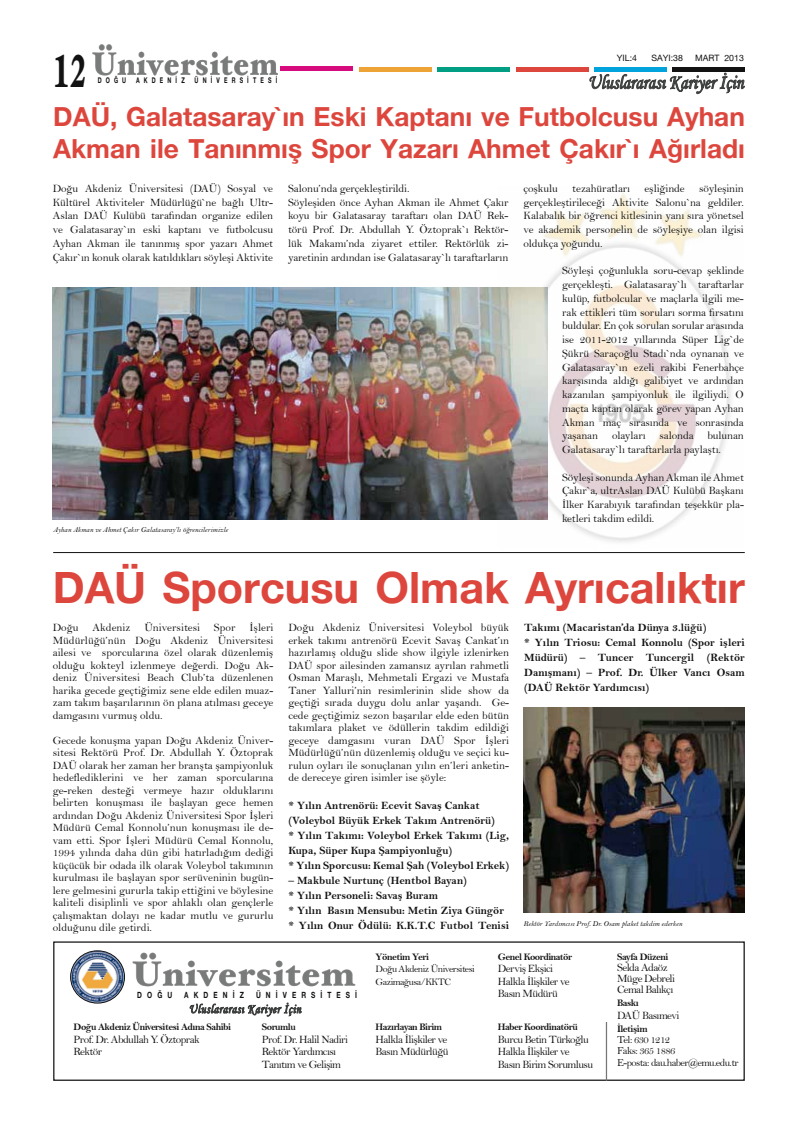
<style>
.page{position:relative;width:798px;height:1134px;background:#fff}
.page>*{position:absolute;margin:0;border:0;box-sizing:border-box;transform-origin:0 0}
.t1{font:700 46.12px "Hoefler Text EMU";color:#121212;scale:.6 1}
.t2{font:700 43.12px "Helvetica Neue EMU";color:#dd463d}
.t3{font:700 26.25px/31.5px "Helvetica Neue EMU";color:#dd463d}
.t4{font:italic 20.25px "Monotype Corsiva EMU";letter-spacing:.005em;color:#3d3f3f;scale:.85 1}
.t5{font:11.25px/12.5px "Bell MTEMU";letter-spacing:-.01em;color:#121212;text-align:justify}
.t6{font:700 11.25px/15px "Bell MTEMU";color:#121212}
.t7{font:11.25px/12.5px "Bell MTEMU";letter-spacing:-.05em;color:#121212}
.t8{font:10.62px/11.2px "Bell MTEMU";letter-spacing:-.05em;color:#121212}
.t9{font:700 10px "Bell MTEMU";letter-spacing:-.05em;color:#121212}
.t10{font:10px/12.5px "Bell MTEMU";letter-spacing:-.05em;color:#121212}
.t11{font:8.75px "Helvetica Neue EMU";color:#121212}
.t12{font:700 8.5px "Helvetica Neue EMU";letter-spacing:.78em;color:#121212;scale:.76 1}
.t13{font:700 7.75px "Helvetica Neue EMU";letter-spacing:.78em;color:#121212;scale:.68 1}
.t14{font:italic 7.5px "Bell MTEMU";color:#121212}
</style>
<div class="page">
<div style="left:53px;top:941px;width:691px;height:140px;border:1px solid #121212"></div>
<hr style="left:280px;top:67px;width:73px;height:4px;background:#d70b7d">
<hr style="left:358px;top:67px;width:73px;height:4px;background:#eda335">
<hr style="left:437px;top:67px;width:72px;height:4px;background:#009f83">
<hr style="left:516px;top:67px;width:72px;height:4px;background:#dd463d">
<hr style="left:594px;top:67px;width:72px;height:4px;background:#00a3db">
<hr style="left:672px;top:67px;width:72px;height:4px;background:#121212">
<svg style="left:589px;top:72px;width:155px;height:22px"></svg>
<img style="left:92px;top:44px;width:186px;height:32px">
<img style="left:71px;top:951px;width:53px;height:52px">
<div style="left:71px;top:951px;width:53px;height:52px;border:1px solid #121212;border-radius:50%"></div>
<img style="left:132px;top:952px;width:223px;height:35px">
<svg style="left:189px;top:1002px;width:113px;height:15px"></svg>
<hr style="left:605px;top:1022px;width:2px;height:59px;background:#757776">
<img style="left:497px;top:193px;width:235px;height:349px">
<img style="left:53px;top:288px;width:494px;height:231px">
<hr style="left:53px;top:552px;width:691px;height:1px;background:#121212">
<img style="left:523px;top:707px;width:221px;height:205px">
<h1 class="t1" style="left:53px;top:45px;width:58px">12</h1>
<p class="t13" style="left:98px;top:76px;width:43px">DOĞU</p>
<p class="t13" style="left:136px;top:76px;width:73px">AKDENİZ</p>
<p class="t13" style="left:194px;top:76px;width:123px">ÜNİVERSİTESİ</p>
<p class="t11" style="left:616px;top:53px;width:22px">YIL:4</p>
<p class="t11" style="left:651px;top:53px;width:33px">SAYI:38</p>
<p class="t11" style="left:695px;top:53px;width:50px">MART 2013</p>
<h3 class="t4" style="left:587px;top:70px;width:185px">Uluslararası Kariyer İçin</h3>
<h3 class="t3" style="left:53px;top:101px;width:693px">DAÜ, Galatasaray`ın Eski Kaptanı ve Futbolcusu Ayhan<br>Akman ile Tanınmış Spor Yazarı Ahmet Çakır`ı Ağırladı</h3>
<p class="t5" style="left:53px;top:181px;width:222px;line-height:13.8px">Doğu Akdeniz Üniversitesi (DAÜ) Sosyal ve Kültürel Aktiviteler Müdürlüğü`ne bağlı Ultr-Aslan DAÜ Kulübü tarafından organize edilen ve Galatasaray`ın eski kaptanı ve futbolcusu Ayhan Akman ile tanınmış spor yazarı Ahmet Çakır`ın konuk olarak katıldıkları söyleşi Aktivite</p>
<p class="t5" style="left:288px;top:181px;width:222px;line-height:13.8px;text-align:left">Salonu’nda gerçekleştirildi.<br>Söyleşiden önce Ayhan Akman ile Ahmet Çakır koyu bir Galatasaray taraftarı olan DAÜ Rek&shy;törü Prof. Dr. Abdullah Y. Öztoprak`ı Rektör&shy;lük Makamı’nda ziyaret ettiler. Rektörlük zi&shy;yaretinin ardından ise Galatasaray`lı taraftarların</p>
<p class="t5" style="left:523px;top:182px;width:36px">çoşkulu</p>
<p class="t5" style="left:572px;top:182px;width:59px">tezahüratları</p>
<p class="t5" style="left:644px;top:182px;width:41px">eşliğinde</p>
<p class="t5" style="left:523px;top:181px;width:222px;line-height:13.8px;text-indent:175px">söyleşinin gerçekleştirileceği Aktivite Salonu`na geldiler.<br>Kalabalık bir öğrenci kitlesinin yanı sıra yönetsel ve akademik personelin de söyleşiye olan ilgisi oldukça yoğundu.</p>
<p class="t5" style="left:562px;top:264px;width:183px;line-height:13.8px">Söyleşi çoğunlukla soru-cevap şeklinde gerçekleşti. Galatasaray`lı taraftarlar kulüp, futbolcular ve maçlarla ilgili me&shy;rak ettikleri tüm soruları sorma fırsatını buldular. En çok sorulan sorular arasında ise 2011-2012 yıllarında Süper Lig`de Şükrü Saraçoğlu Stadı`nda oynanan ve Galatasaray`ın ezeli rakibi Fenerbahçe karşısında aldığı galibiyet ve ardından kazanılan şampiyonluk ile ilgiliydi. O maçta kaptan olarak görev yapan Ayhan Akman maç sırasında ve sonrasında yaşanan olayları salonda bulunan Galatasaray`lı taraftarlarla paylaştı.</p>
<p class="t5" style="left:562px;top:470px;width:183px;line-height:13.8px">Söyleşi sonunda Ayhan Akman ile Ahmet Çakır`a, ultrAslan DAÜ Kulübü Başkanı İlker Karabıyık tarafından teşekkür pla&shy;ketleri takdim edildi.</p>
<p class="t14" style="left:53px;top:525px;width:176px">Ayhan Akman ve Ahmet Çakır Galatasaray’lı öğrencilerimizle</p>
<h2 class="t2" style="left:53px;top:561px;width:693px">DAÜ Sporcusu Olmak Ayrıcalıktır</h2>
<p class="t5" style="left:53px;top:621px;width:222px">Doğu Akdeniz Üniversitesi Spor İşleri Müdürlüğü’nün Doğu Akdeniz Üniversitesi ailesi ve sporcularına özel olarak düzenlemiş olduğu kokteyl izlenmeye değerdi. Doğu Ak&shy;deniz Üniversitesi Beach Club’ta düzenlenen harika gecede geçtiğimiz sene elde edilen muaz&shy;zam takım başarılarının ön plana atılması geceye damgasını vurmuş oldu.</p>
<p class="t5" style="left:53px;top:734px;width:222px">Gecede konuşma yapan Doğu Akdeniz Üniver&shy;sitesi Rektörü Prof. Dr. Abdullah Y. Öztoprak DAÜ olarak her zaman her branşta şampiyonluk hedeflediklerini ve her zaman sporcularına ge-reken desteği vermeye hazır olduklarını belirten konuşması ile başlayan gece hemen ardından Doğu Akdeniz Üniversitesi Spor İşleri Müdürü Cemal Konnolu’nun konuşması ile de&shy;vam etti. Spor İşleri Müdürü Cemal Konnolu, 1994 yılında daha dün gibi hatırladığım dediği küçücük bir odada ilk olarak Voleybol takımının kurulması ile başlayan spor serüveninin bugün&shy;lere gelmesini gururla takip ettiğini ve böylesine kaliteli disiplinli ve spor ahlaklı olan gençlerle çalışmaktan dolayı ne kadar mutlu ve gururlu olduğunu dile getirdi.</p>
<p class="t5" style="left:288px;top:621px;width:222px">Doğu Akdeniz Üniversitesi Voleybol büyük erkek takımı antrenörü Ecevit Savaş Cankat’ın hazırlamış olduğu slide show ilgiyle izlenirken DAÜ spor ailesinden zamansız ayrılan rahmetli Osman Maraşlı, Mehmetali Ergazi ve Mustafa Taner Yalluri’nin resimlerinin slide show da geçtiği sırada duygu dolu anlar yaşandı. Ge&shy;cede geçtiğimiz sezon başarılar elde eden bütün takımlara plaket ve ödüllerin takdim edildiği geceye damgasını vuran DAÜ Spor İşleri Müdürlüğü’nün düzenlemiş olduğu ve seçici ku&shy;rulun oyları ile sonuçlanan yılın en’leri anketin&shy;de dereceye giren isimler ise şöyle:</p>
<p class="t6" style="left:288px;top:797px;width:222px">* Yılın Antrenörü: Ecevit Savaş Cankat (Voleybol Büyük Erkek Takım Antrenörü)<br>* Yılın Takımı: Voleybol Erkek Takımı (Lig, Kupa, Süper Kupa Şampiyonluğu)<br>* Yılın Sporcusu: Kemal Şah (Voleybol Erkek)</p>
<p class="t6" style="left:288px;top:872px;width:222px">– Makbule Nurtunç (Hentbol Bayan)<br>* Yılın Personeli: Savaş Buram<br>* Yılın Basın Mensubu: Metin Ziya Güngör * Yılın Onur Ödülü: K.K.T.C Futbol Tenisi</p>
<p class="t6" style="left:524px;top:620px;width:222px">Takımı (Macaristan’da Dünya 3.lüğü)<br>* Yılın Triosu: Cemal Konnolu (Spor işleri Müdürü) – Tuncer Tuncergil (Rektör Danışmanı) – Prof. Dr. Ülker Vancı Osam (DAÜ Rektör Yardımcısı)</p>
<p class="t14" style="left:523px;top:919px;width:160px">Rektör Yardımcısı Prof. Dr. Osam plaket takdim ederken</p>
<p class="t12" style="left:137px;top:990px;width:47px">DOĞU</p>
<p class="t12" style="left:184px;top:990px;width:80px">AKDENİZ</p>
<p class="t12" style="left:256px;top:990px;width:135px">ÜNİVERSİTESİ</p>
<p class="t9" style="left:74px;top:1021px;width:159px">Doğu Akdeniz Üniversitesi Adına Sahibi</p>
<p class="t7" style="left:74px;top:1033px;width:128px">Prof. Dr. Abdullah Y. Öztoprak<br>Rektör</p>
<p class="t9" style="left:262px;top:1021px;width:35px">Sorumlu</p>
<p class="t7" style="left:262px;top:1033px;width:87px">Prof. Dr. Halil Nadiri<br>Rektör Yardımcısı<br>Tanıtım ve Gelişim</p>
<p class="t9" style="left:375px;top:950px;width:55px">Yönetim Yeri</p>
<p class="t10" style="left:375px;top:962px;width:101px">Doğu Akdeniz Üniversitesi<br>Gazimağusa/KKTC</p>
<p class="t9" style="left:375px;top:1021px;width:68px">Hazırlayan Birim</p>
<p class="t7" style="left:375px;top:1033px;width:74px">Halkla İlişkiler ve<br>Basın Müdürlüğü</p>
<p class="t9" style="left:497px;top:950px;width:76px">Genel Koordinatör</p>
<p class="t7" style="left:497px;top:962px;width:73px">Derviş Ekşici<br>Halkla İlişkiler ve<br>Basın Müdürü</p>
<p class="t9" style="left:497px;top:1021px;width:81px">Haber Koordinatörü</p>
<p class="t7" style="left:497px;top:1033px;width:97px">Burcu Betin Türkoğlu<br>Halkla İlişkiler ve<br>Basın Birim Sorumlusu</p>
<p class="t9" style="left:617px;top:950px;width:53px">Sayfa Düzeni</p>
<p class="t7" style="left:617px;top:961px;width:60px;line-height:11.2px">Selda Adaöz<br>Müge Debreli<br>Cemal Balıkçı</p>
<p class="t9" style="left:617px;top:997px;width:23px">Baskı</p>
<p class="t7" style="left:617px;top:1009px;width:64px">DAÜ Basımevi</p>
<p class="t9" style="left:617px;top:1023px;width:32px">İletişim</p>
<p class="t8" style="left:617px;top:1034px;width:123px">Tel: 630 1212<br>Faks: 365 1886<br>E-posta: dau.haber@emu.edu.tr</p>
</div>
